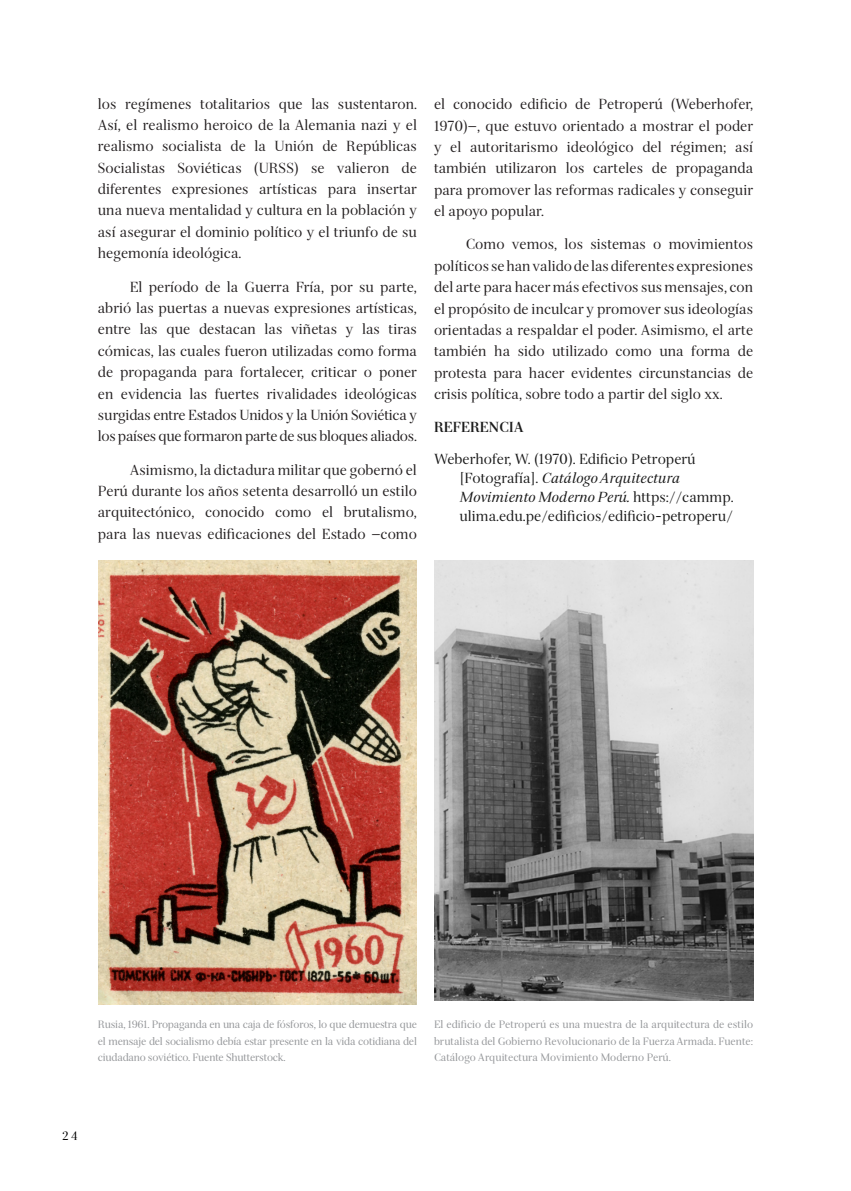
<style>
.page{position:relative;width:851px;height:1191px;background:#fff}
.page>*{position:absolute;margin:0;border:0;box-sizing:border-box;transform-origin:0 0}
.t1{font:14.25px/21.3px "Serif 72 Beta";color:#231f20;text-align:justify}
.PARRAFO{font:14.25px/19.2px "Serif 72 Beta";color:#191919}
.t2{font:700 14.25px "Serif 72 Beta";color:#1b1b1b}
.t3{font:12px "Serif 72 Beta";color:#000}
.PARRAFO-2{font:10.5px/16.2px "Serif 72 Beta";letter-spacing:-.02em;color:#939598;text-align:justify}
.s1{font-style:italic}
</style>
<div class="page">
<img style="left:434px;top:560px;width:319px;height:440px">
<img style="left:98px;top:560px;width:318px;height:444px">
<p class="t1" style="left:98px;top:93px;width:320px">los regímenes totalitarios que las sustentaron.<br>Así, el realismo heroico de la Alemania nazi y el realismo socialista de la Unión de Repúblicas Socialistas Soviéticas (URSS) se valieron de diferentes expresiones artísticas para insertar una nueva mentalidad y cultura en la población y así asegurar el dominio político y el triunfo de su hegemonía ideológica.</p>
<p class="t1" style="left:98px;top:276px;width:320px;text-indent:32px">El período de la Guerra Fría, por su parte, abrió las puertas a nuevas expresiones artísticas, entre las que destacan las viñetas y las tiras cómicas, las cuales fueron utilizadas como forma de propaganda para fortalecer, criticar o poner en evidencia las fuertes rivalidades ideológicas surgidas entre Estados Unidos y la Unión Soviética y los países que formaron parte de sus bloques aliados.</p>
<p class="t1" style="left:98px;top:459px;width:320px;text-indent:32px">Asimismo, la dictadura militar que gobernó el Perú durante los años setenta desarrolló un estilo arquitectónico, conocido como el brutalismo, para las nuevas edificaciones del Estado —como</p>
<p class="t1" style="left:434px;top:93px;width:320px">el conocido edificio de Petroperú (Weberhofer, 1970)—, que estuvo orientado a mostrar el poder y el autoritarismo ideológico del régimen; así también utilizaron los carteles de propaganda para promover las reformas radicales y conseguir el apoyo popular.</p>
<p class="t1" style="left:434px;top:234px;width:320px;text-indent:32px">Como vemos, los sistemas o movimientos políticos se han valido de las diferentes expresiones del arte para hacer más efectivos sus mensajes, con el propósito de inculcar y promover sus ideologías orientadas a respaldar el poder. Asimismo, el arte también ha sido utilizado como una forma de protesta para hacer evidentes circunstancias de crisis política, sobre todo a partir del siglo xx.</p>
<p class="t2" style="left:434px;top:419px;width:91px">REFERENCIA</p>
<p class="PARRAFO" style="left:459px;top:449px;width:275px;text-indent:-26px">Weberhofer, W. (1970). Edificio Petroperú [Fotografía]. <span class="s1">Catálogo Arquitectura Movimiento Moderno Perú.</span> https://cammp. ulima.edu.pe/edificios/edificio-petroperu/</p>
<p class="PARRAFO-2" style="left:98px;top:1016px;width:320px">Rusia, 1961. Propaganda en una caja de fósforos, lo que demuestra que el mensaje del socialismo debía estar presente en la vida cotidiana del ciudadano soviético. Fuente Shutterstock.</p>
<p class="PARRAFO-2" style="left:434px;top:1016px;width:320px">El edificio de Petroperú es una muestra de la arquitectura de estilo brutalista del Gobierno Revolucionario de la Fuerza Armada. Fuente:<br>Catálogo Arquitectura Movimiento Moderno Perú.</p>
<p class="t3" style="left:62px;top:1129px;width:17px">24</p>
</div>
